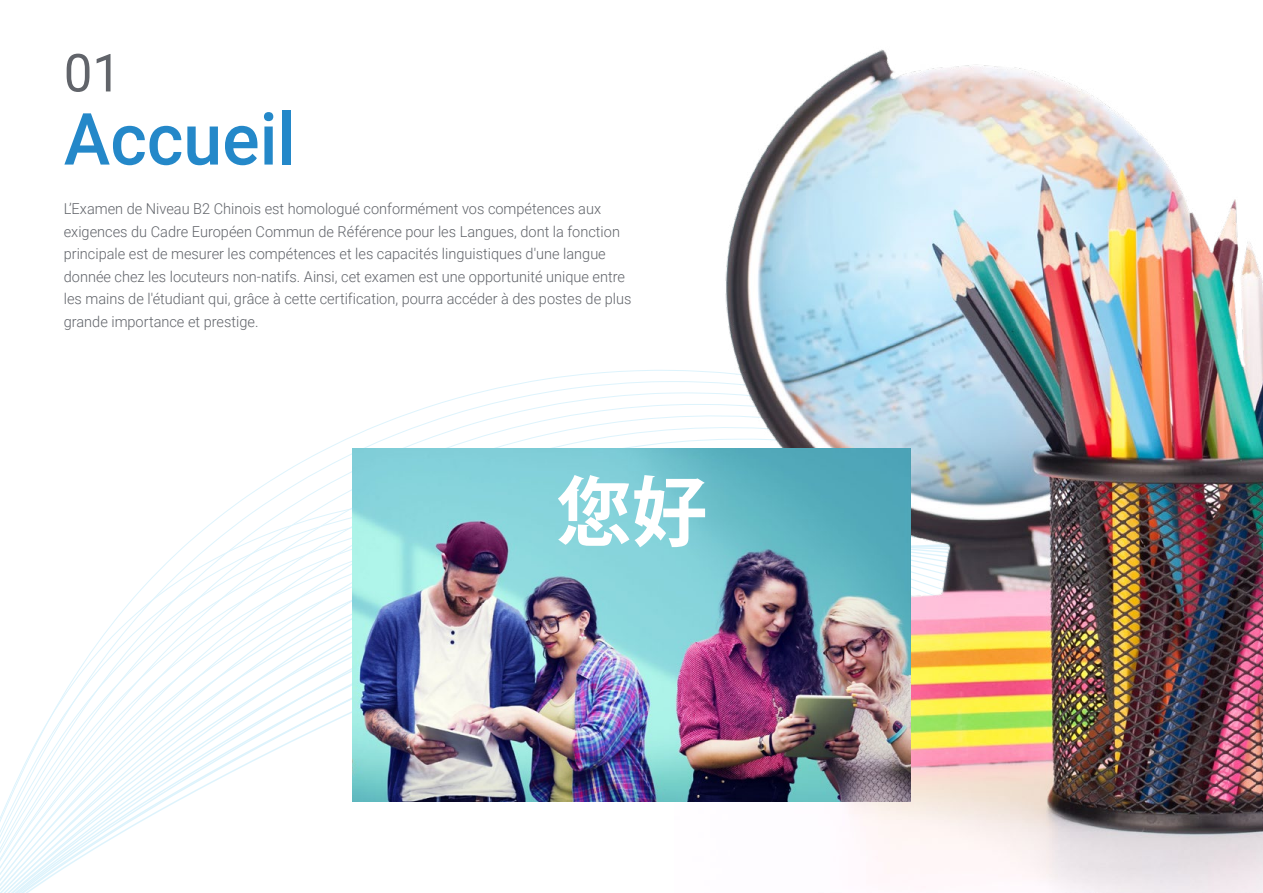
<style>
.page{position:relative;width:1263px;height:893px;background:#fff}
.page>*{position:absolute;margin:0;border:0;box-sizing:border-box;transform-origin:0 0}
.t1{font:500 72px "Roboto";color:#2488c9}
.t2{font:52.5px "Roboto";color:#61646a}
.t3{font:300 15px/22.5px "Roboto";color:#61646a}
</style>
<div class="page">
<svg style="left:0;top:370px;width:674px;height:523px"></svg>
<img style="left:674px;top:49px;width:589px;height:844px">
<img style="left:353px;top:449px;width:557px;height:353px">
<svg style="left:558px;top:475px;width:147px;height:72px"></svg>
<h2 class="t2" style="left:64px;top:36px;width:59px">01</h2>
<h1 class="t1" style="left:64px;top:89px;width:233px">Accueil</h1>
<p class="t3" style="left:64px;top:197px;width:569px">L’Examen de Niveau B2 Chinois est homologué conformément vos compétences aux exigences du Cadre Européen Commun de Référence pour les Langues, dont la fonction principale est de mesurer les compétences et les capacités linguistiques d'une langue donnée chez les locuteurs non-natifs. Ainsi, cet examen est une opportunité unique entre les mains de l'étudiant qui, grâce à cette certification, pourra accéder à des postes de plus grande importance et prestige.</p>
</div>
